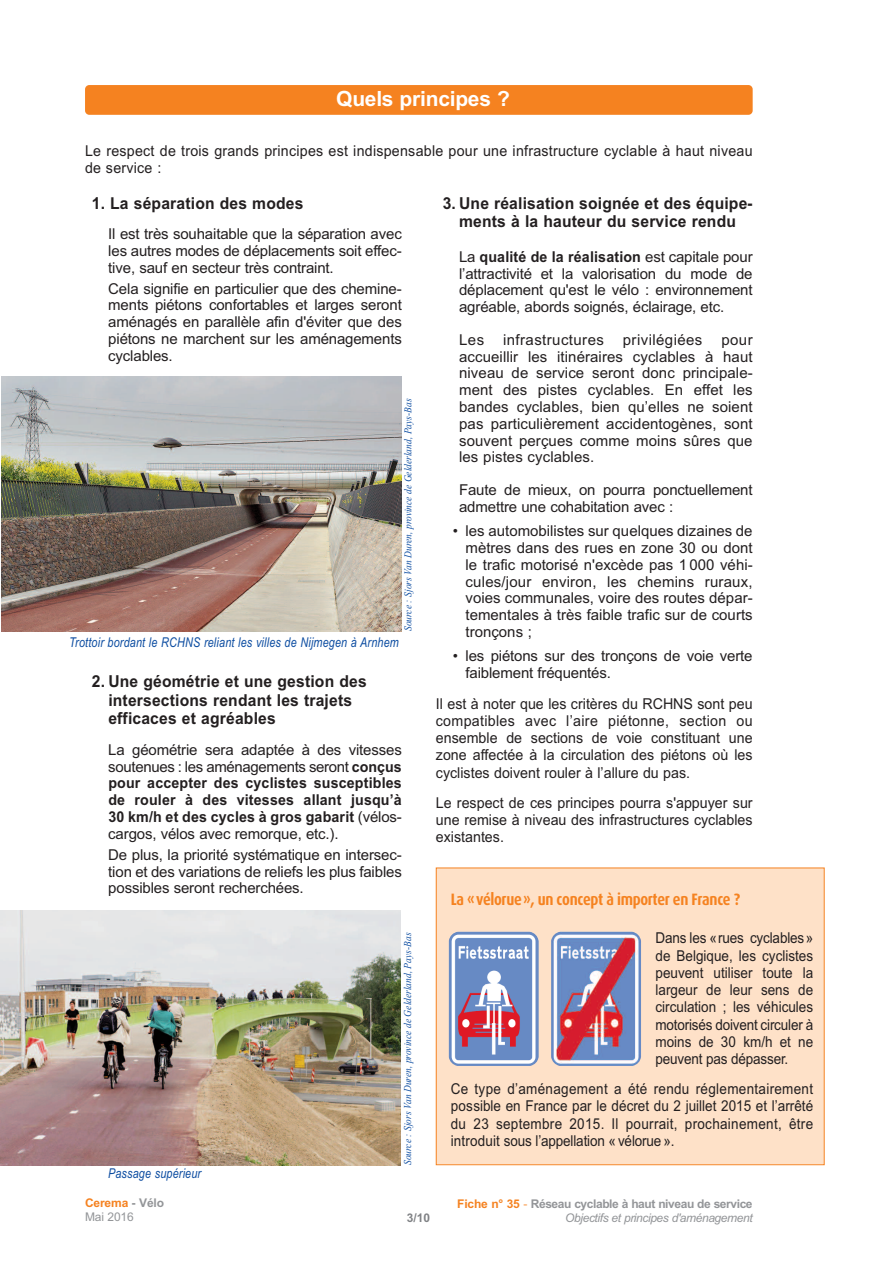
<style>
.page{position:relative;width:893px;height:1263px;background:#fff}
.page>*{position:absolute;margin:0;border:0;box-sizing:border-box;transform-origin:0 0}
.t1{font:700 21px "Arial";letter-spacing:-.01em;color:#fff}
.t2{font:700 16.5px/18.6px "Arial";letter-spacing:.01em;color:#231f20;scale:.95 1}
.t3{font:700 16.5px "Dax OT";letter-spacing:-.025em;color:#f58220;scale:.85 1}
.t4{font:15px/16.8px "Arial";letter-spacing:-.01em;color:#231f20;text-align:justify}
.t5{font:15px/17.2px "Arial";letter-spacing:-.01em;color:#231f20;text-align:justify;scale:.9 1}
.t6{font:15px/17.1px "Arial";letter-spacing:-.01em;color:#231f20;text-align:justify;scale:.95 1}
.t7{font:700 15px/16.8px "Arial";letter-spacing:.01em;color:#231f20;text-align:justify;scale:.95 1}
.t8{font:15px/17.1px "Arial";letter-spacing:.015em;color:#231f20;scale:.95 1}
.t9{font:15px "Arial";letter-spacing:.03em;color:#231f20}
.t10{font:italic 13.5px "Arial";letter-spacing:.015em;color:#0d4da1;scale:.8 1}
.t11{font:700 12px/14.4px "Arial";letter-spacing:-.035em;color:#939598;text-align:right}
.t12{font:12px/13.5px "Arial";letter-spacing:-.01em;color:#939598}
.t13{font:700 12px "Arial";color:#808285}
.t14{font:italic 10.5px "Times New Roman";color:#0d4da1;scale:.9 1}
.s1{font-weight:700}
.s2{font-weight:400}
.s3{font-weight:700;color:#f58220}
.s4{color:#f58220}
.s5{color:#fbbb85}
.s6{font-weight:400;font-style:italic}
</style>
<div class="page">
<div style="left:85px;top:85px;width:668px;height:30px;background:#f58220;border-radius:4px"></div>
<img style="left:1px;top:377px;width:400px;height:255px">
<img style="left:1px;top:910px;width:400px;height:255px">
<div style="left:437px;top:868px;width:387px;height:296px;background:#fee1c8"></div>
<div style="left:436px;top:867px;width:389px;height:298px;border:1px solid #f58220"></div>
<img style="left:449px;top:932px;width:90px;height:134px;border-radius:9px">
<img style="left:551px;top:932px;width:90px;height:134px;border-radius:9px">
<h1 class="t1" style="left:336px;top:87px;width:175px">Quels principes ?</h1>
<p class="t8" style="left:85px;top:142px;width:704px">Le respect de trois grands principes est indispensable pour une infrastructure cyclable à haut niveau de service :</p>
<p class="t2" style="left:92px;top:194px;width:224px">1. La séparation des modes</p>
<p class="t4" style="left:108px;top:225px;width:295px">Il est très souhaitable que la séparation avec les autres modes de déplacements soit effec&shy;tive, sauf en secteur très contraint.</p>
<p class="t4" style="left:108px;top:280px;width:295px">Cela signifie en particulier que des chemine&shy;ments piétons confortables et larges seront aménagés en parallèle afin d'éviter que des piétons ne marchent sur les aménagements cyclables.</p>
<p class="t2" style="left:443px;top:194px;width:328px;text-align:center">3. Une réalisation soignée et des équipe&shy;ments à la hauteur du service rendu</p>
<p class="t4" style="left:459px;top:248px;width:295px">La <span class="s1">qualité de la réalisation</span> est capitale pour l’attractivité et la valorisation du mode de déplacement qu'est le vélo : environnement agréable, abords soignés, éclairage, etc.</p>
<p class="t4" style="left:459px;top:331px;width:27px">Les</p>
<p class="t9" style="left:503px;top:331px;width:102px">infrastructures</p>
<p class="t9" style="left:623px;top:331px;width:81px">privilégiées</p>
<p class="t4" style="left:459px;top:331px;width:295px;text-indent:262px">pour accueillir les itinéraires cyclables à haut niveau de service seront donc principale&shy;ment des pistes cyclables. En effet les bandes cyclables, bien qu’elles ne soient pas particulièrement accidentogènes, sont souvent perçues comme moins sûres que les pistes cyclables.</p>
<p class="t4" style="left:459px;top:481px;width:295px">Faute de mieux, on pourra ponctuellement admettre une cohabitation avec :</p>
<p class="t4" style="left:466px;top:523px;width:289px;text-indent:-13px">• les automobilistes sur quelques dizaines de mètres dans des rues en zone 30 ou dont le trafic motorisé n'excède pas 1 000 véhi&shy;cules/jour environ, les chemins ruraux, voies communales, voire des routes dépar&shy;tementales à très faible trafic sur de courts tronçons ;</p>
<p class="t4" style="left:466px;top:648px;width:289px;text-indent:-13px">• les piétons sur des tronçons de voie verte faiblement fréquentés.</p>
<p class="t6" style="left:436px;top:695px;width:335px">Il est à noter que les critères du RCHNS sont peu compatibles avec l’aire piétonne, section ou ensemble de sections de voie constituant une zone affectée à la circulation des piétons où les cyclistes doivent rouler à l’allure du pas.</p>
<p class="t6" style="left:436px;top:794px;width:335px">Le respect de ces principes pourra s'appuyer sur une remise à niveau des infrastructures cyclables existantes.</p>
<p class="t14" style="left:402px;top:631px;width:260px;rotate:-90deg">Source : Sjors Van Duren, province de Gelderland, Pays-Bas</p>
<p class="t10" style="left:69px;top:635px;width:414px">Trottoir bordant le RCHNS reliant les villes de Nijmegen à Arnhem</p>
<p class="t2" style="left:108px;top:672px;width:274px;text-indent:-16px">2. Une géométrie et une gestion des intersections rendant les trajets efficaces et agréables</p>
<p class="t7" style="left:108px;top:741px;width:310px"><span class="s2">La géométrie sera adaptée à des vitesses soutenues : les aménagements seront</span> conçus pour accepter des cyclistes susceptibles de rouler à des vitesses allant jusqu’à 30 km/h et des cycles à gros gabarit <span class="s2">(vélos&shy;cargos, vélos avec remorque, etc.).</span></p>
<p class="t4" style="left:108px;top:846px;width:295px">De plus, la priorité systématique en intersec&shy;tion et des variations de reliefs les plus faibles possibles seront recherchées.</p>
<p class="t3" style="left:451px;top:893px;width:342px">La «vélorue», un concept à importer en France ?</p>
<p class="t5" style="left:655px;top:930px;width:177px">Dans les «rues cyclables» de Belgique, les cyclistes peuvent utiliser toute la largeur de leur sens de circulation ; les véhicules motorisés doivent circuler à moins de 30 km/h et ne peuvent pas dépasser.</p>
<p class="t5" style="left:451px;top:1080px;width:404px">Ce type d’aménagement a été rendu réglementairement possible en France par le décret du 2 juillet 2015 et l’arrêté du 23 septembre 2015. Il pourrait, prochainement, être introduit sous l’appellation « vélorue ».</p>
<p class="t14" style="left:401px;top:1165px;width:260px;rotate:-90deg">Source : Sjors Van Duren, province de Gelderland, Pays-Bas</p>
<p class="t10" style="left:108px;top:1165px;width:118px">Passage supérieur</p>
<p class="t12" style="left:85px;top:1196px;width:81px"><span class="s3">Cerema</span> <span class="s1">- Vélo<br></span>Mai 2016</p>
<p class="t13" style="left:407px;top:1211px;width:25px">3/10</p>
<p class="t11" style="left:457px;top:1196px;width:297px"><span class="s4">Fiche n° 35</span> <span class="s5">-</span> Réseau cyclable à haut niveau de service<br><span class="s6">Objectifs et principes d'aménagement</span></p>
</div>
